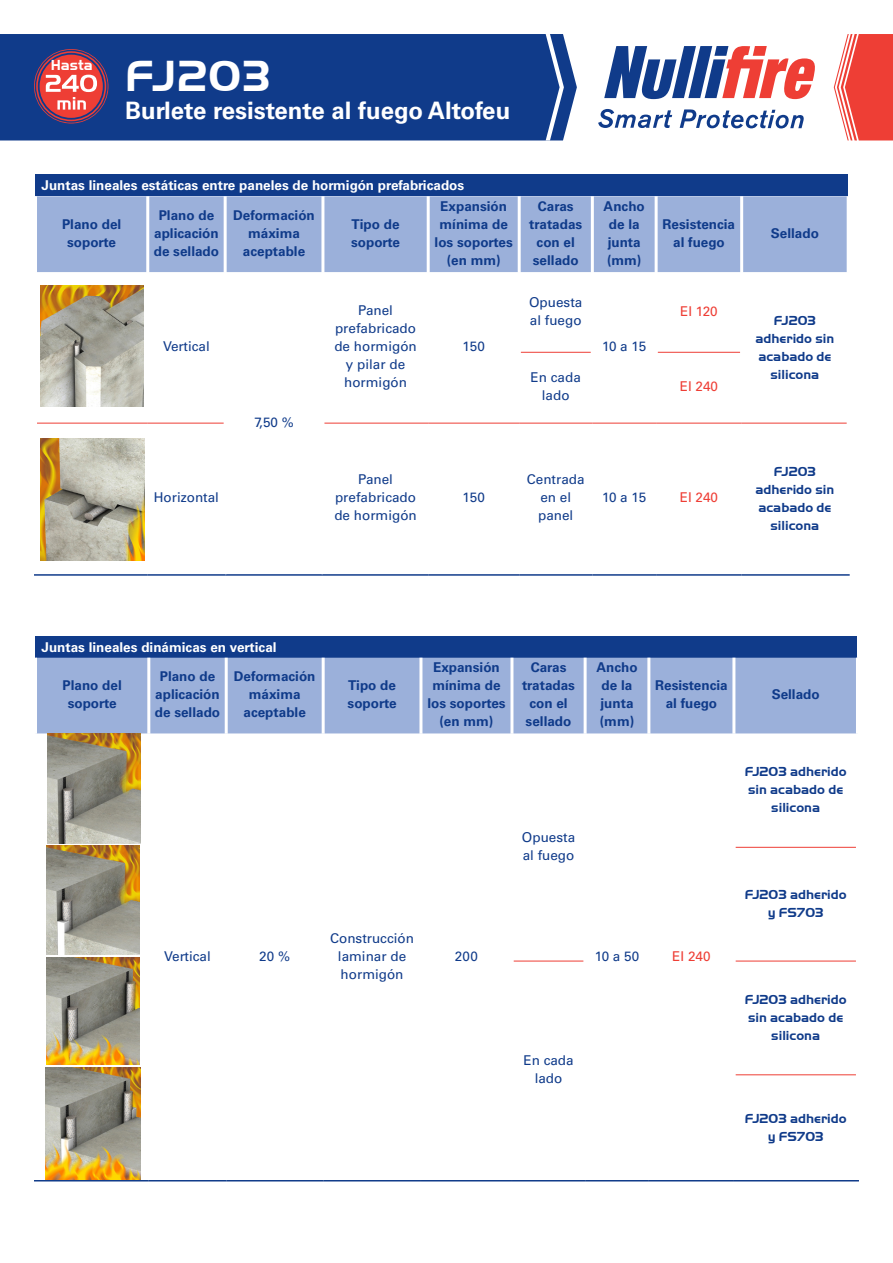
<style>
.page{position:relative;width:893px;height:1263px;background:#fff}
.page>*{position:absolute;margin:0;border:0;box-sizing:border-box;transform-origin:0 0}
.t1{font:700 45px "Handel Got D";letter-spacing:.03em;color:#fff}
.t2{font:700 24px "Univers LTCYR 65";color:#fff}
.t3{font:700 15px "Handel Got D";color:#fff}
.contenu_tableau{font:700 13.5px/18px "Univers LTCYR 65";color:#103b8a;text-align:center}
.contenu_tableau-2{font:13.5px/18px "Univers LTCYR 55 Roman";color:#103b8a;text-align:center}
.contenu_tableau-3{font:700 13.5px/18px "Handel Got D";color:#103b8a;text-align:center}
.t4{font:700 13.5px "Univers LTCYR 65";color:#fff}
.contenu_tableau-4{font:13.5px "Univers LTCYR 55 Roman";color:#ee3e35}
</style>
<div class="page">
<svg style="left:834px;top:34px;width:59px;height:106px"></svg>
<div style="left:0;top:34px;width:577px;height:106px;background:#103b8a"></div>
<svg style="left:546px;top:34px;width:18px;height:106px"></svg>
<svg style="left:604px;top:46px;width:211px;height:53px"></svg>
<svg style="left:598px;top:109px;width:74px;height:19px"></svg>
<svg style="left:680px;top:109px;width:124px;height:19px"></svg>
<svg style="left:34px;top:49px;width:74px;height:74px;background:#a55267"></svg>
<div style="left:36px;top:636px;width:821px;height:22px;background:#103b8a"></div>
<div style="left:37px;top:658px;width:819px;height:75px;background:#9bb0da"></div>
<hr style="left:34px;top:1180px;width:115px;height:1px;background:#103b8a">
<hr style="left:149px;top:1180px;width:77px;height:1px;background:#103b8a">
<hr style="left:226px;top:1180px;width:97px;height:1px;background:#103b8a">
<hr style="left:323px;top:1180px;width:98px;height:1px;background:#103b8a">
<hr style="left:421px;top:1180px;width:91px;height:1px;background:#103b8a">
<hr style="left:512px;top:1180px;width:73px;height:1px;background:#103b8a">
<hr style="left:585px;top:1180px;width:64px;height:1px;background:#103b8a">
<hr style="left:649px;top:1180px;width:85px;height:1px;background:#103b8a">
<hr style="left:513px;top:961px;width:71px;height:1px;background:#ee3e35">
<hr style="left:735px;top:847px;width:121px;height:1px;background:#ee3e35">
<hr style="left:735px;top:961px;width:121px;height:1px;background:#ee3e35">
<hr style="left:735px;top:1074px;width:121px;height:1px;background:#ee3e35">
<hr style="left:147px;top:658px;width:3px;height:75px;background:#fff">
<hr style="left:225px;top:658px;width:3px;height:75px;background:#fff">
<hr style="left:322px;top:658px;width:3px;height:75px;background:#fff">
<hr style="left:419px;top:658px;width:3px;height:75px;background:#fff">
<hr style="left:510px;top:658px;width:3px;height:75px;background:#fff">
<hr style="left:584px;top:658px;width:3px;height:75px;background:#fff">
<hr style="left:647px;top:658px;width:3px;height:75px;background:#fff">
<hr style="left:732px;top:658px;width:3px;height:75px;background:#fff">
<hr style="left:734px;top:1180px;width:125px;height:1px;background:#103b8a">
<div style="left:36px;top:175px;width:812px;height:21px;background:#103b8a"></div>
<div style="left:37px;top:196px;width:810px;height:76px;background:#9bb0da"></div>
<hr style="left:225px;top:574px;width:98px;height:2px;background:#103b8a">
<hr style="left:521px;top:352px;width:70px;height:1px;background:#ee3e35">
<hr style="left:658px;top:352px;width:82px;height:1px;background:#ee3e35">
<hr style="left:146px;top:196px;width:3px;height:76px;background:#fff">
<hr style="left:224px;top:196px;width:3px;height:76px;background:#fff">
<hr style="left:321px;top:196px;width:3px;height:76px;background:#fff">
<hr style="left:427px;top:196px;width:3px;height:76px;background:#fff">
<hr style="left:518px;top:196px;width:3px;height:76px;background:#fff">
<hr style="left:591px;top:196px;width:3px;height:76px;background:#fff">
<hr style="left:655px;top:196px;width:3px;height:76px;background:#fff">
<hr style="left:740px;top:196px;width:3px;height:76px;background:#fff">
<hr style="left:37px;top:423px;width:111px;height:1px;background:#ee3e35">
<hr style="left:148px;top:423px;width:76px;height:1px;background:#ee3e35">
<hr style="left:324px;top:423px;width:104px;height:1px;background:#ee3e35">
<hr style="left:428px;top:423px;width:91px;height:1px;background:#ee3e35">
<hr style="left:519px;top:423px;width:73px;height:1px;background:#ee3e35">
<hr style="left:592px;top:423px;width:64px;height:1px;background:#ee3e35">
<hr style="left:656px;top:423px;width:86px;height:1px;background:#ee3e35">
<hr style="left:742px;top:423px;width:105px;height:1px;background:#ee3e35">
<hr style="left:34px;top:574px;width:114px;height:2px;background:#103b8a">
<hr style="left:148px;top:574px;width:77px;height:2px;background:#103b8a">
<hr style="left:323px;top:574px;width:105px;height:2px;background:#103b8a">
<hr style="left:428px;top:574px;width:91px;height:2px;background:#103b8a">
<hr style="left:519px;top:574px;width:73px;height:2px;background:#103b8a">
<hr style="left:592px;top:574px;width:64px;height:2px;background:#103b8a">
<hr style="left:656px;top:574px;width:86px;height:2px;background:#103b8a">
<hr style="left:742px;top:574px;width:108px;height:2px;background:#103b8a">
<img style="left:40px;top:286px;width:104px;height:121px">
<img style="left:40px;top:438px;width:105px;height:122px">
<img style="left:45px;top:1067px;width:96px;height:112px">
<img style="left:48px;top:733px;width:93px;height:110px">
<img style="left:46px;top:958px;width:93px;height:106px">
<img style="left:47px;top:846px;width:92px;height:108px">
<p class="t3" style="left:51px;top:56px;width:43px">Hasta</p>
<p class="t1" style="left:125px;top:51px;width:147px">FJ203</p>
<p class="t2" style="left:125px;top:94px;width:387px">Burlete resistente al fuego Altofeu</p>
<p class="t4" style="left:42px;top:176px;width:424px">Juntas lineales estáticas entre paneles de hormigón prefabricados</p>
<p class="contenu_tableau" style="left:62px;top:214px;width:61px">Plano del soporte</p>
<p class="contenu_tableau" style="left:154px;top:205px;width:67px">Plano de aplicación de sellado</p>
<p class="contenu_tableau" style="left:233px;top:205px;width:83px">Deformación máxima aceptable</p>
<p class="contenu_tableau" style="left:351px;top:214px;width:50px;text-align:left">Tipo de soporte</p>
<p class="contenu_tableau" style="left:435px;top:196px;width:80px">Expansión mínima de los soportes (en mm)</p>
<p class="contenu_tableau" style="left:529px;top:196px;width:55px">Caras tratadas con el sellado</p>
<p class="contenu_tableau" style="left:604px;top:196px;width:43px;text-align:left">Ancho de la junta (mm)</p>
<p class="contenu_tableau" style="left:663px;top:214px;width:74px">Resistencia al fuego</p>
<p class="contenu_tableau" style="left:771px;top:223px;width:50px">Sellado</p>
<p class="contenu_tableau-2" style="left:163px;top:337px;width:48px">Vertical</p>
<p class="contenu_tableau-2" style="left:154px;top:488px;width:67px">Horizontal</p>
<p class="contenu_tableau-2" style="left:254px;top:412px;width:41px">7,50 %</p>
<p class="contenu_tableau-2" style="left:334px;top:301px;width:84px">Panel prefabricado de hormigón y pilar de hormigón</p>
<p class="contenu_tableau-2" style="left:334px;top:470px;width:84px">Panel prefabricado de hormigón</p>
<p class="contenu_tableau-2" style="left:463px;top:337px;width:24px">150</p>
<p class="contenu_tableau-2" style="left:463px;top:488px;width:24px">150</p>
<p class="contenu_tableau-2" style="left:529px;top:292px;width:55px;text-align:left">Opuesta al fuego</p>
<p class="contenu_tableau-2" style="left:602px;top:337px;width:46px">10 a 15</p>
<p class="contenu_tableau-4" style="left:680px;top:301px;width:39px">EI 120</p>
<p class="contenu_tableau-3" style="left:755px;top:311px;width:80px">FJ203 adherido sin acabado de</p>
<p class="contenu_tableau-2" style="left:531px;top:368px;width:52px">En cada</p>
<p class="contenu_tableau-3" style="left:770px;top:365px;width:50px">silicona</p>
<p class="contenu_tableau-2" style="left:542px;top:386px;width:29px">lado</p>
<p class="contenu_tableau-4" style="left:680px;top:377px;width:40px">EI 240</p>
<p class="contenu_tableau-2" style="left:527px;top:470px;width:59px">Centrada en el panel</p>
<p class="contenu_tableau-2" style="left:602px;top:488px;width:46px">10 a 15</p>
<p class="contenu_tableau-4" style="left:680px;top:488px;width:40px">EI 240</p>
<p class="contenu_tableau-3" style="left:755px;top:463px;width:80px">FJ203 adherido sin acabado de silicona</p>
<p class="t4" style="left:42px;top:637px;width:237px">Juntas lineales dinámicas en vertical</p>
<p class="contenu_tableau" style="left:63px;top:675px;width:61px">Plano del soporte</p>
<p class="contenu_tableau" style="left:155px;top:666px;width:67px">Plano de aplicación de sellado</p>
<p class="contenu_tableau" style="left:234px;top:666px;width:83px">Deformación máxima aceptable</p>
<p class="contenu_tableau" style="left:348px;top:675px;width:50px;text-align:left">Tipo de soporte</p>
<p class="contenu_tableau" style="left:427px;top:657px;width:80px">Expansión mínima de los soportes (en mm)</p>
<p class="contenu_tableau" style="left:522px;top:657px;width:55px">Caras tratadas con el sellado</p>
<p class="contenu_tableau" style="left:596px;top:657px;width:43px;text-align:left">Ancho de la junta (mm)</p>
<p class="contenu_tableau" style="left:655px;top:675px;width:74px">Resistencia al fuego</p>
<p class="contenu_tableau" style="left:772px;top:684px;width:50px">Sellado</p>
<p class="contenu_tableau-2" style="left:164px;top:946px;width:48px">Vertical</p>
<p class="contenu_tableau-2" style="left:259px;top:946px;width:32px">20 %</p>
<p class="contenu_tableau-2" style="left:330px;top:928px;width:85px">Construcción laminar de hormigón</p>
<p class="contenu_tableau-2" style="left:455px;top:946px;width:25px">200</p>
<p class="contenu_tableau-2" style="left:522px;top:827px;width:55px;text-align:left">Opuesta al fuego</p>
<p class="contenu_tableau-2" style="left:595px;top:946px;width:46px">10 a 50</p>
<p class="contenu_tableau-4" style="left:672px;top:946px;width:40px">EI 240</p>
<p class="contenu_tableau-2" style="left:523px;top:1051px;width:52px">En cada lado</p>
<p class="contenu_tableau-3" style="left:745px;top:763px;width:103px">FJ203 adherido sin acabado de silicona</p>
<p class="contenu_tableau-3" style="left:745px;top:886px;width:103px">FJ203 adherido y FS703</p>
<p class="contenu_tableau-3" style="left:745px;top:990px;width:103px">FJ203 adherido sin acabado de silicona</p>
<p class="contenu_tableau-3" style="left:745px;top:1109px;width:103px">FJ203 adherido y FS703</p>
</div>
